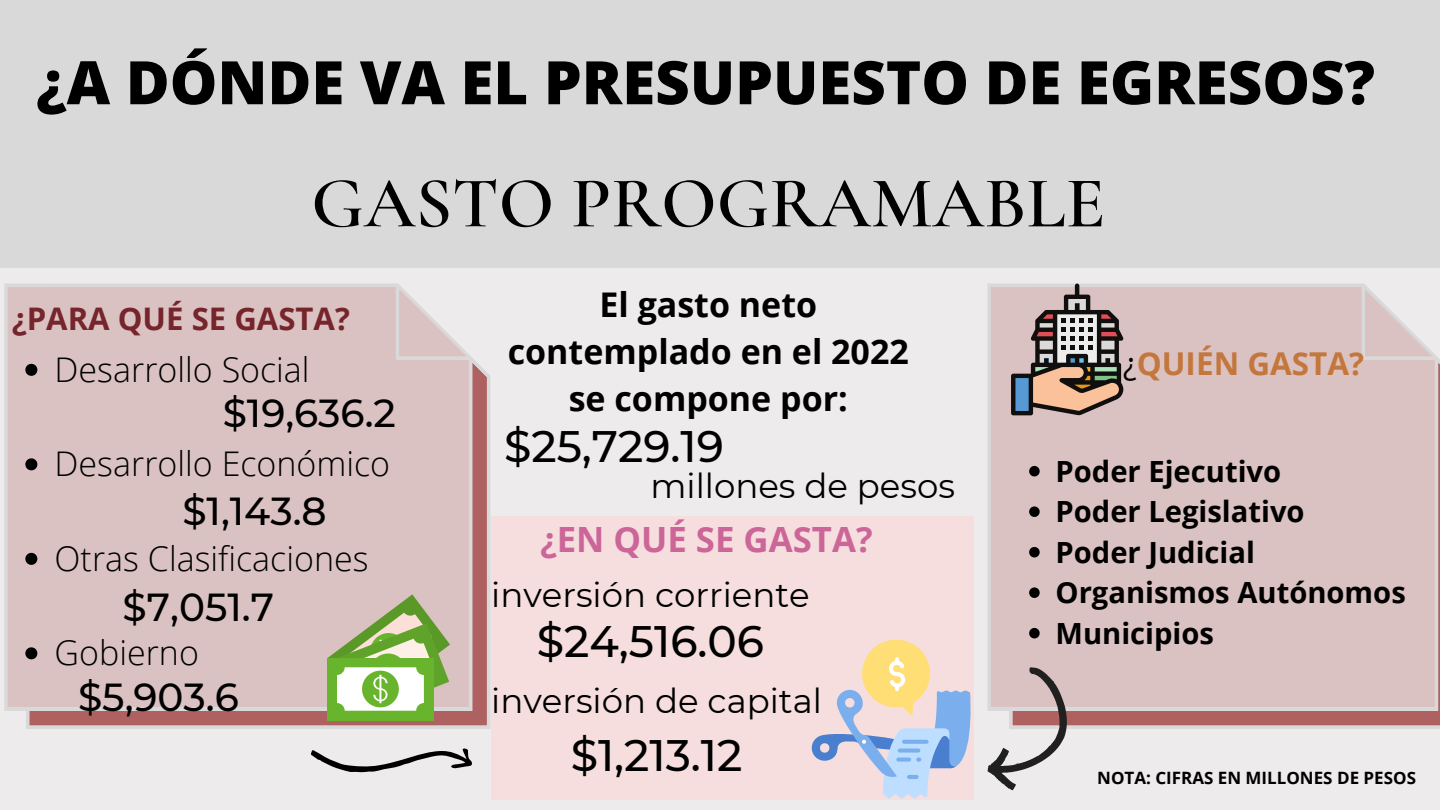
<style>
.page{position:relative;width:1440px;height:810px;background:#d9d9d9}
.page>*{position:absolute;margin:0;border:0;box-sizing:border-box;transform-origin:0 0}
.t1{font:600 72.5px "Cormorant Garamond";color:#000}
.t2{font:800 60px "Open Sans";color:#000}
.t3{font:500 44px "Montserrat";color:#000}
.t4{font:500 39px "Montserrat";color:#000}
.t5{font:700 34.8px "Open Sans";color:#c69}
.t6{font:300 34px "Open Sans";color:#000}
.t7{font:34px "Montserrat";color:#000}
.t8{font:700 34px/47.2px "Open Sans";color:#000;text-align:center}
.t9{font:700 31.5px "Open Sans";color:#c4773c}
.t10{font:700 31.1px "Open Sans";color:#75252b}
.t11{font:700 29.2px "Open Sans";color:#000}
.t12{font:700 17px "Open Sans";color:#000}
.s1{font-weight:400;color:#000}
</style>
<div class="page">
<div style="left:0;top:269px;width:1440px;height:541px;background:#edebeb"></div>
<svg style="left:4px;top:284px;width:486px;height:445px;background:#d9bebe"></svg>
<svg style="left:327px;top:594px;width:123px;height:126px;background:#acc388"></svg>
<div style="left:491px;top:516px;width:483px;height:283px;background:#f6dede"></div>
<svg style="left:987px;top:284px;width:453px;height:445px;background:#d9c0c0"></svg>
<svg style="left:811px;top:640px;width:160px;height:159px"></svg>
<hr style="left:907px;top:775px;width:12px;height:4px;background:#7aaeed;border-radius:2px">
<svg style="left:1011px;top:284px;width:112px;height:131px;background:#9a8a85"></svg>
<svg style="left:311px;top:748px;width:161px;height:24px"></svg>
<svg style="left:987px;top:667px;width:80px;height:123px"></svg>
<svg style="left:25px;top:364px;width:12px;height:12px"></svg>
<svg style="left:25px;top:458px;width:12px;height:12px"></svg>
<svg style="left:25px;top:553px;width:12px;height:12px"></svg>
<svg style="left:25px;top:647px;width:12px;height:12px"></svg>
<svg style="left:1029px;top:466px;width:11px;height:10px"></svg>
<svg style="left:1029px;top:506px;width:11px;height:11px"></svg>
<svg style="left:1029px;top:547px;width:11px;height:10px"></svg>
<svg style="left:1029px;top:587px;width:11px;height:11px"></svg>
<svg style="left:1029px;top:628px;width:11px;height:10px"></svg>
<p class="t2" style="left:36px;top:40px;width:1340px">¿A DÓNDE VA EL PRESUPUESTO DE EGRESOS?</p>
<p class="t1" style="left:311px;top:159px;width:796px">GASTO PROGRAMABLE</p>
<p class="t10" style="left:12px;top:297px;width:340px">¿PARA QUÉ SE GASTA?</p>
<p class="t6" style="left:55px;top:346px;width:256px">Desarrollo Social</p>
<p class="t4" style="left:223px;top:389px;width:175px">$19,636.2</p>
<p class="t6" style="left:55px;top:440px;width:337px">Desarrollo Económico</p>
<p class="t4" style="left:182px;top:487px;width:146px">$1,143.8</p>
<p class="t6" style="left:55px;top:535px;width:315px">Otras Clasificaciones</p>
<p class="t4" style="left:123px;top:584px;width:153px">$7,051.7</p>
<p class="t6" style="left:55px;top:629px;width:146px">Gobierno</p>
<p class="t4" style="left:78px;top:674px;width:162px">$5,903.6</p>
<p class="t8" style="left:508px;top:280px;width:403px">El gasto neto contemplado en el 2022 se compone por:</p>
<p class="t3" style="left:504px;top:419px;width:221px">$25,729.19</p>
<p class="t7" style="left:651px;top:465px;width:306px">millones de pesos</p>
<p class="t5" style="left:540px;top:515px;width:334px">¿EN QUÉ SE GASTA?</p>
<p class="t7" style="left:491px;top:574px;width:320px">inversión corriente</p>
<p class="t3" style="left:537px;top:614px;width:229px">$24,516.06</p>
<p class="t7" style="left:491px;top:680px;width:332px">inversión de capital</p>
<p class="t3" style="left:571px;top:729px;width:173px">$1,213.12</p>
<p class="t9" style="left:1123px;top:341px;width:242px"><span class="s1">¿</span>QUIÉN GASTA?</p>
<p class="t11" style="left:1056px;top:451px;width:227px">Poder Ejecutivo</p>
<p class="t11" style="left:1056px;top:491px;width:251px">Poder Legislativo</p>
<p class="t11" style="left:1056px;top:532px;width:201px">Poder Judicial</p>
<p class="t11" style="left:1056px;top:572px;width:352px">Organismos Autónomos</p>
<p class="t11" style="left:1056px;top:613px;width:160px">Municipios</p>
<p class="t12" style="left:1097px;top:766px;width:320px">NOTA: CIFRAS EN MILLONES DE PESOS</p>
</div>
